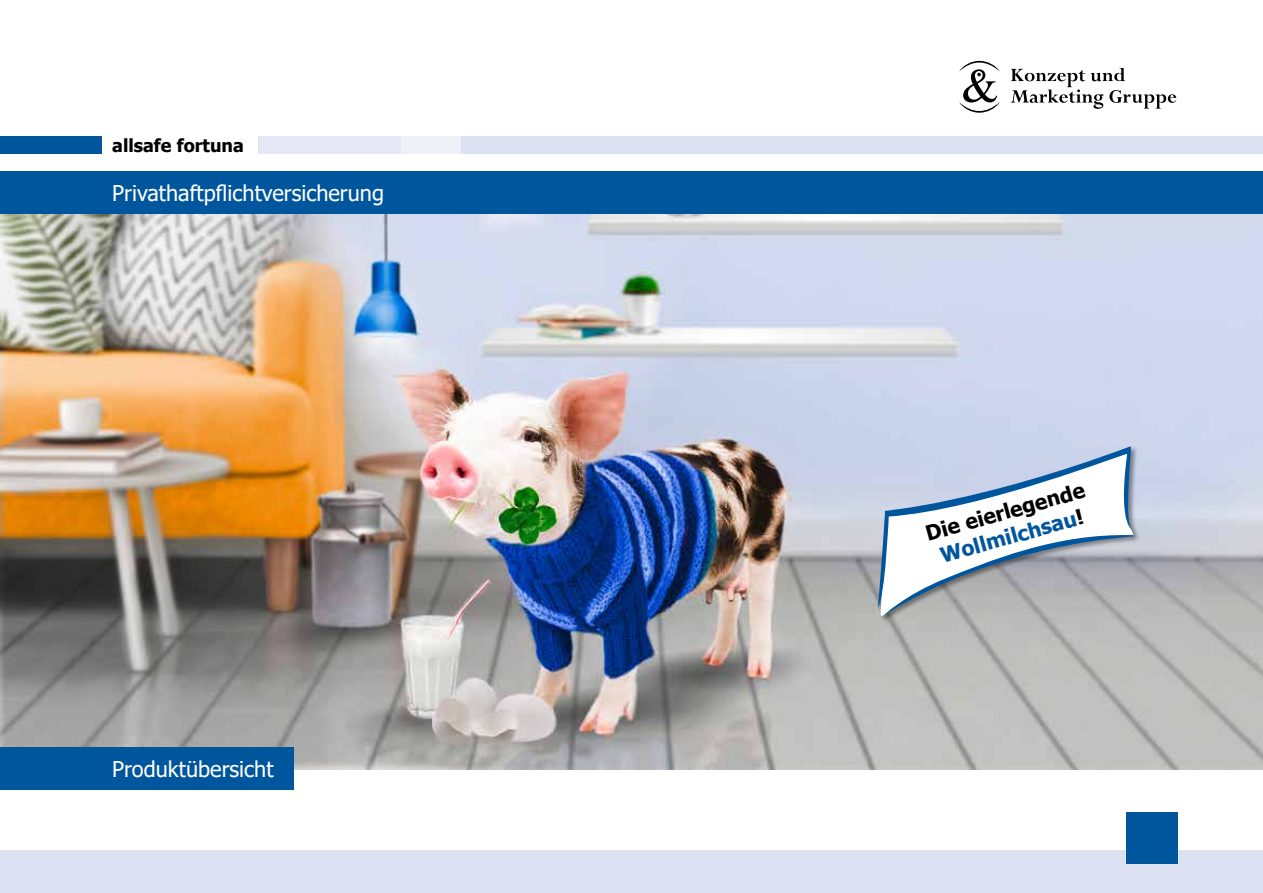
<style>
.page{position:relative;width:1263px;height:893px;background:#fff}
.page>*{position:absolute;margin:0;border:0;box-sizing:border-box;transform-origin:0 0}
.t1{font:21.75px "Tahoma";color:#fff}
.t2{font:700 20.85px/25px "Tahoma";color:#000;text-align:center}
.t3{font:700 18px "Tahoma";color:#000}
.s1{color:#00569d}
</style>
<div class="page">
<img style="left:0;top:214px;width:1263px;height:556px">
<div style="left:0;top:850px;width:1263px;height:43px;background:#dce1f2"></div>
<div style="left:1126px;top:812px;width:51px;height:51px;background:#00569d"></div>
<div style="left:0;top:171px;width:1263px;height:43px;background:#00569d"></div>
<div style="left:0;top:747px;width:293px;height:42px;background:#00569d"></div>
<div style="left:0;top:136px;width:102px;height:17px;background:#00569d"></div>
<div style="left:259px;top:136px;width:1004px;height:17px;background:#dce1f2"></div>
<div style="left:259px;top:136px;width:202px;height:17px;background:#e6e9f5"></div>
<svg style="left:959px;top:61px;width:41px;height:52px"></svg>
<svg style="left:1011px;top:68px;width:165px;height:41px"></svg>
<div style="left:876px;top:445px;width:264px;height:177px;background:#000;opacity:.4"></div>
<svg style="left:878px;top:446px;width:257px;height:174px"></svg>
<p class="t3" style="left:112px;top:133px;width:133px">allsafe fortuna</p>
<p class="t1" style="left:112px;top:178px;width:273px">Privathaftpflichtversicherung</p>
<p class="t1" style="left:112px;top:754px;width:163px">Produktübersicht</p>
<p class="t2" style="left:923px;top:523px;width:165px;rotate:-16deg">Die eierlegende<br><span class="s1">Wollmilchsau</span>!</p>
</div>
